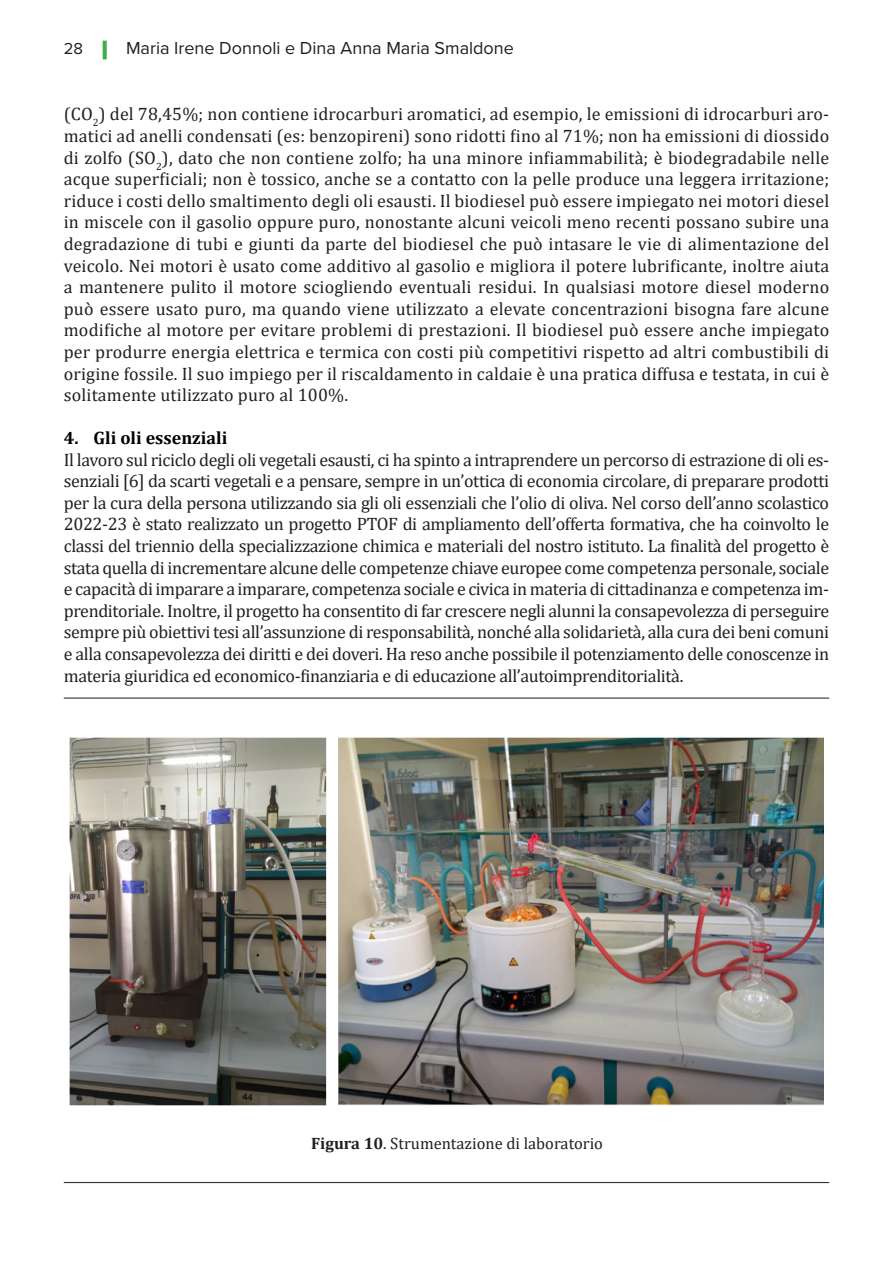
<style>
.page{position:relative;width:893px;height:1263px;background:#fff}
.page>*{position:absolute;margin:0;border:0;box-sizing:border-box;transform-origin:0 0}
._06_testo{font:18px/21.6px "Cambria";letter-spacing:-.015em;color:#231f20;text-align:justify}
.t1{font:18px "Proxima Nova";color:#231f20}
._07_titolo_paragarfo{font:700 18px "Cambria";color:#000}
.t2{font:16.5px "Cambria";color:#231f20}
.s1{font-size:16.5px}
.s2{font-family:"Book Antiqua";font-size:16.5px;color:#40ae49}
.s3{font-weight:700}
</style>
<div class="page">
<hr style="left:64px;top:697px;width:765px;height:2px;background:#333">
<hr style="left:64px;top:1182px;width:765px;height:1px;background:#333">
<img style="left:69px;top:737px;width:755px;height:369px">
<p class="t1" style="left:64px;top:35px;width:452px"><span class="s1">28</span> <span class="s2">|</span> Maria Irene Donnoli e Dina Anna Maria Smaldone</p>
<p class="_06_testo" style="left:64px;top:103px;width:767px">(CO<sub>2</sub>) del 78,45%; non contiene idrocarburi aromatici, ad esempio, le emissioni di idrocarburi aro&shy;matici ad anelli condensati (es: benzopireni) sono ridotti fino al 71%; non ha emissioni di diossido di zolfo (SO<sub>2</sub>), dato che non contiene zolfo; ha una minore infiammabilità; è biodegradabile nelle acque superficiali; non è tossico, anche se a contatto con la pelle produce una leggera irritazione; riduce i costi dello smaltimento degli oli esausti. Il biodiesel può essere impiegato nei motori diesel in miscele con il gasolio oppure puro, nonostante alcuni veicoli meno recenti possano subire una degradazione di tubi e giunti da parte del biodiesel che può intasare le vie di alimentazione del veicolo. Nei motori è usato come additivo al gasolio e migliora il potere lubrificante, inoltre aiuta a mantenere pulito il motore sciogliendo eventuali residui. In qualsiasi motore diesel moderno può essere usato puro, ma quando viene utilizzato a elevate concentrazioni bisogna fare alcune modifiche al motore per evitare problemi di prestazioni. Il biodiesel può essere anche impiegato per produrre energia elettrica e termica con costi più competitivi rispetto ad altri combustibili di origine fossile. Il suo impiego per il riscaldamento in caldaie è una pratica diffusa e testata, in cui è solitamente utilizzato puro al 100%.</p>
<p class="_07_titolo_paragarfo" style="left:64px;top:425px;width:165px">4. Gli oli essenziali</p>
<p class="_06_testo" style="left:64px;top:449px;width:767px">Il lavoro sul riciclo degli oli vegetali esausti, ci ha spinto a intraprendere un percorso di estrazione di oli es&shy;senziali [6] da scarti vegetali e a pensare, sempre in un’ottica di economia circolare, di preparare prodotti per la cura della persona utilizzando sia gli oli essenziali che l’olio di oliva. Nel corso dell’anno scolastico 2022-23 è stato realizzato un progetto PTOF di ampliamento dell’offerta formativa, che ha coinvolto le classi del triennio della specializzazione chimica e materiali del nostro istituto. La finalità del progetto è stata quella di incrementare alcune delle competenze chiave europee come competenza personale, sociale e capacità di imparare a imparare, competenza sociale e civica in materia di cittadinanza e competenza im&shy;prenditoriale. Inoltre, il progetto ha consentito di far crescere negli alunni la consapevolezza di perseguire sempre più obiettivi tesi all’assunzione di responsabilità, nonché alla solidarietà, alla cura dei beni comuni e alla consapevolezza dei diritti e dei doveri. Ha reso anche possibile il potenziamento delle conoscenze in materia giuridica ed economico-finanziaria e di educazione all’autoimprenditorialità.</p>
<p class="t2" style="left:311px;top:1134px;width:293px"><span class="s3">Figura 10</span>. Strumentazione di laboratorio</p>
</div>
